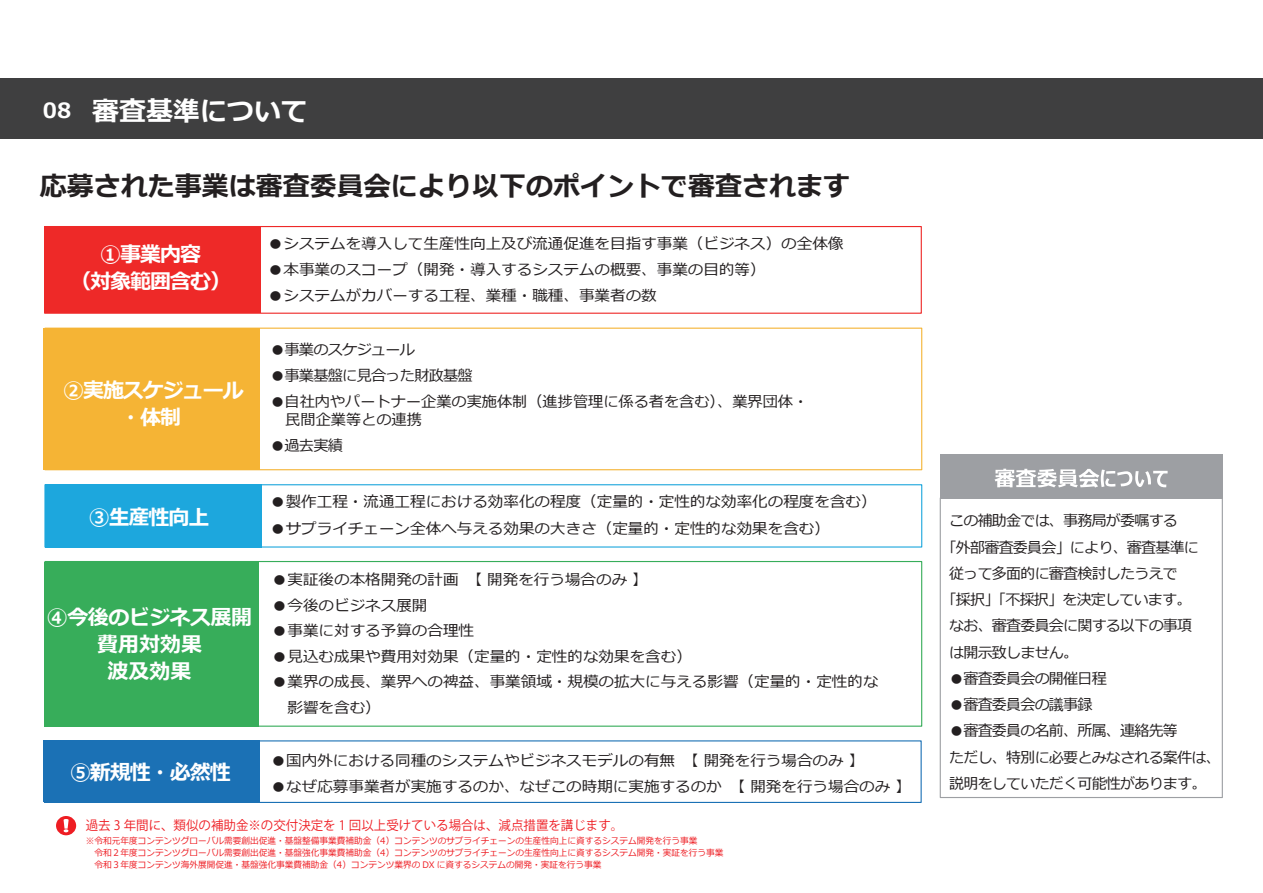
<style>
.page{position:relative;width:1263px;height:893px;background:#fff}
.page>*{position:absolute;margin:0;border:0;box-sizing:border-box;transform-origin:0 0}
.t1{font:700 27px "Meiryo";color:#231f20}
.t2{font:700 27px "Meiryo";color:#fff}
.t3{font:700 21px/27px "Meiryo";letter-spacing:-.05em;color:#fff;text-align:center}
.t4{font:700 21px/27px "Meiryo";letter-spacing:-.025em;color:#fff;text-align:center}
.t5{font:15px/25.5px "Meiryo";color:#231f20;scale:1.04 1}
.t6{font:15px/26.2px "Meiryo";letter-spacing:-.05em;color:#231f20}
.t7{font:15px/18px "Meiryo";color:#231f20}
.t8{font:12.9px "Koz Go Pr 6 N";color:#ee1d23;scale:.96 1}
.t9{font:9px/12px "Meiryo";color:#ee1d23;scale:.96 1}
.s1{font-size:21px}
</style>
<div class="page">
<div style="left:0;top:78px;width:1263px;height:60px;background:#3f3f40"></div>
<div style="left:45px;top:227px;width:216px;height:86px;background:#ee2928"></div>
<div style="left:44px;top:226px;width:878px;height:88px;border:1px solid #ee2928"></div>
<div style="left:44px;top:328px;width:216px;height:142px;background:#f5b435"></div>
<div style="left:44px;top:328px;width:878px;height:142px;border:1px solid #f5b435"></div>
<div style="left:45px;top:484px;width:216px;height:63px;background:#1da7dd"></div>
<div style="left:44px;top:484px;width:878px;height:64px;border:1px solid #1da7dd"></div>
<div style="left:44px;top:741px;width:216px;height:61px;background:#1b71b5"></div>
<div style="left:44px;top:740px;width:878px;height:63px;border:1px solid #1b71b5"></div>
<div style="left:44px;top:562px;width:215px;height:165px;background:#37ad5a"></div>
<div style="left:44px;top:561px;width:878px;height:166px;border:1px solid #37ad5a"></div>
<div style="left:940px;top:454px;width:283px;height:44px;background:#9d9fa3"></div>
<svg style="left:994px;top:469px;width:173px;height:18px"></svg>
<div style="left:940px;top:497px;width:283px;height:301px;border:1px solid #9d9fa3"></div>
<div style="left:56px;top:816px;width:20px;height:19px;background:#ee1d23;border-radius:50%"></div>
<svg style="left:64px;top:819px;width:5px;height:13px"></svg>
<h1 class="t2" style="left:43px;top:92px;width:267px"><span class="s1">08　</span>審査基準について</h1>
<h1 class="t1" style="left:40px;top:168px;width:811px">応募された事業は審査委員会により以下のポイントで審査されます</h1>
<p class="t5" style="left:268px;top:231px;width:555px">●システムを導入して生産性向上及び流通促進を目指す事業（ビジネス）の全体像</p>
<p class="t5" style="left:268px;top:257px;width:480px">●本事業のスコープ（開発・導入するシステムの概要、事業の目的等）</p>
<p class="t5" style="left:268px;top:284px;width:375px">●システムがカバーする工程、業種・職種、事業者の数</p>
<h2 class="t3" style="left:70px;top:242px;width:162px">①事業内容<br>（対象範囲含む）</h2>
<h2 class="t3" style="left:63px;top:378px;width:182px">②実施スケジュール・体制</h2>
<h2 class="t3" style="left:89px;top:505px;width:122px">③生産性向上</h2>
<h2 class="t4" style="left:47px;top:604px;width:207px">④今後のビジネス展開費用対効果<br>波及効果</h2>
<h2 class="t3" style="left:70px;top:760px;width:162px">⑤新規性・必然性</h2>
<p class="t6" style="left:270px;top:337px;width:146px">●事業のスケジュール</p>
<p class="t6" style="left:270px;top:363px;width:204px">●事業基盤に見合った財政基盤</p>
<p class="t7" style="left:285px;top:394px;width:524px;text-indent:-15px">●自社内やパートナー企業の実施体制（進捗管理に係る者を含む）、業界団体・民間企業等との連携</p>
<p class="t7" style="left:270px;top:438px;width:74px">●過去実績</p>
<p class="t5" style="left:270px;top:490px;width:585px">●製作工程・流通工程における効率化の程度（定量的・定性的な効率化の程度を含む）</p>
<p class="t5" style="left:270px;top:516px;width:540px">●サプライチェーン全体へ与える効果の大きさ（定量的・定性的な効果を含む）</p>
<p class="t5" style="left:272px;top:568px;width:363px">●実証後の本格開発の計画　【 開発を行う場合のみ 】</p>
<p class="t5" style="left:272px;top:594px;width:151px">●今後のビジネス展開</p>
<p class="t5" style="left:272px;top:619px;width:196px">●事業に対する予算の合理性</p>
<p class="t5" style="left:272px;top:645px;width:405px">●見込む成果や費用対効果（定量的・定性的な効果を含む）</p>
<p class="t5" style="left:272px;top:670px;width:585px">●業界の成長、業界への裨益、事業領域・規模の拡大に与える影響（定量的・定性的な　影響を含む）</p>
<p class="t5" style="left:271px;top:748px;width:572px">●国内外における同種のシステムやビジネスモデルの有無　【 開発を行う場合のみ 】</p>
<p class="t5" style="left:271px;top:774px;width:617px">●なぜ応募事業者が実施するのか、なぜこの時期に実施するのか　【 開発を行う場合のみ 】</p>
<p class="t8" style="left:86px;top:818px;width:562px">過去 3 年間に、類似の補助金※の交付決定を 1 回以上受けている場合は、減点措置を講じます。</p>
<p class="t9" style="left:86px;top:835px;width:666px">※令和元年度コンテンツグローバル需要創出促進・基盤整備事業費補助金（4）コンテンツのサプライチェーンの生産性向上に資するシステム開発を行う事業<br>　令和２年度コンテンツグローバル需要創出促進・基盤強化事業費補助金（4）コンテンツのサプライチェーンの生産性向上に資するシステム開発・実証を行う事業　令和３年度コンテンツ海外展開促進・基盤強化事業費補助金（4）コンテンツ業界の DX に資するシステムの開発・実証を行う事業</p>
<p class="t6" style="left:949px;top:508px;width:230px">この補助金では、事務局が委嘱する</p>
<p class="t6" style="left:942px;top:535px;width:259px">「外部審査委員会」により、審査基準に</p>
<p class="t6" style="left:949px;top:561px;width:230px">従って多面的に審査検討したうえで</p>
<p class="t6" style="left:942px;top:587px;width:251px">「採択」「不採択」を決定しています。</p>
<p class="t6" style="left:949px;top:613px;width:244px">なお、審査委員会に関する以下の事項</p>
<p class="t6" style="left:949px;top:640px;width:130px">は開示致しません。</p>
<p class="t6" style="left:949px;top:666px;width:173px">●審査委員会の開催日程　</p>
<p class="t6" style="left:949px;top:692px;width:159px">●審査委員会の議事録　</p>
<p class="t6" style="left:949px;top:718px;width:273px">●審査委員の名前、所属、連絡先等<br>ただし、特別に必要とみなされる案件は、説明をしていただく可能性があります。</p>
</div>
